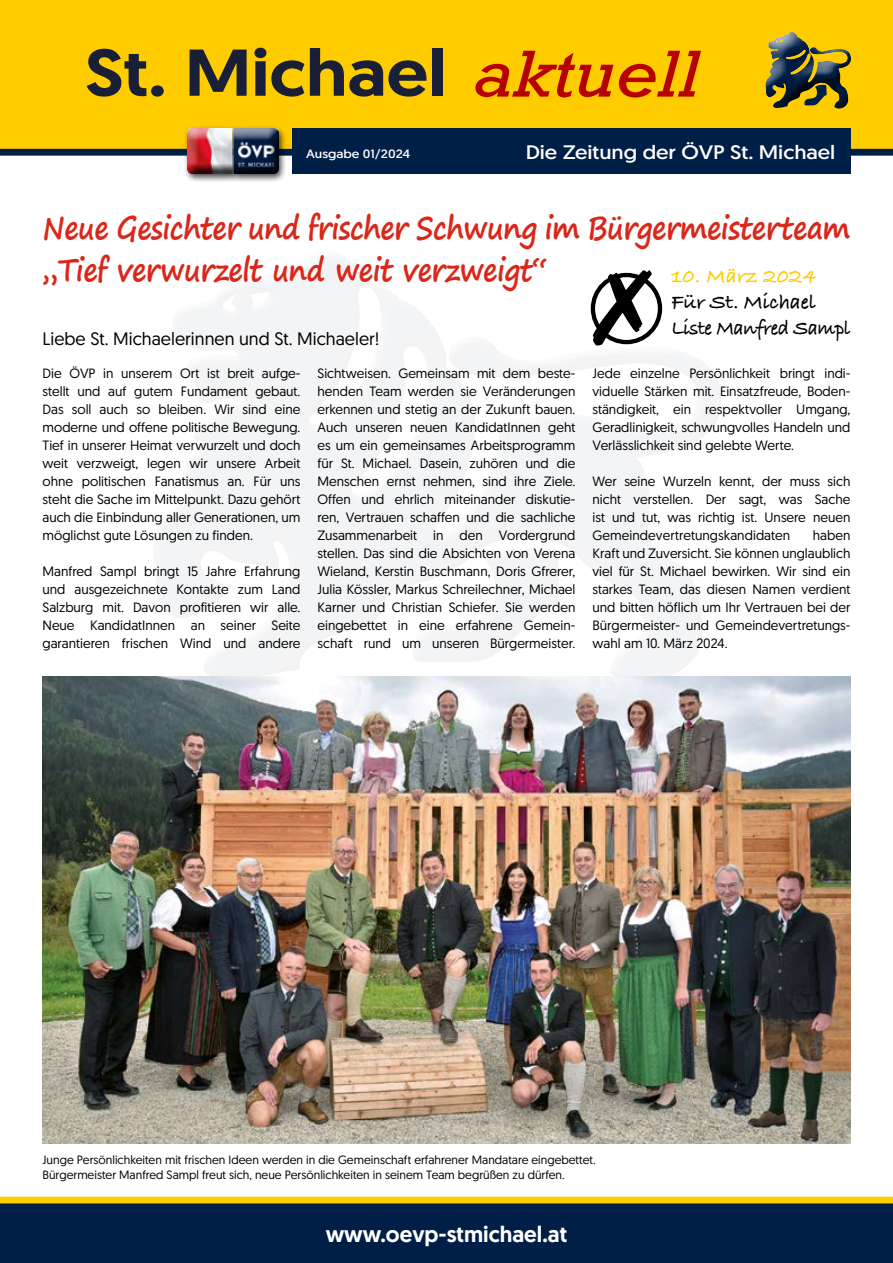
<style>
.page{position:relative;width:893px;height:1263px;background:#fff}
.page>*{position:absolute;margin:0;border:0;box-sizing:border-box;transform-origin:0 0}
.t1{font:500 66px "Geomanist";letter-spacing:-.005em;color:#181f37;scale:1.13 1}
.t2{font:700 31.35px/42px "Segoe Print";letter-spacing:-.02em;color:#d9271a;scale:.89 1}
.t3{font:500 22.5px "Geomanist";color:#fff}
.t4{font:700 21.6px/26px "Bradley Hand ITCTT";letter-spacing:-.03em;color:#000}
.t5{font:700 21.6px "Bradley Hand ITCTT";letter-spacing:.01em;color:#fc0}
.t6{font:19.5px "Geomanist";color:#fff;scale:1.13 1}
.t7{font:18px "Geomanist";color:#000}
.t8{font:13.5px/18px "Geomanist";color:#000;text-align:justify}
.t9{font:12px/15px "Geomanist";color:#000}
.t10{font:12px "Geomanist";color:#fff;scale:1.13 1}
.s1{font-family:"Rockwell";font-weight:400;font-style:italic;font-size:67.5px;color:#b70000}
</style>
<div class="page">
<div style="left:0;top:0;width:893px;height:153px;background:#fc0"></div>
<div style="left:0;top:149px;width:893px;height:7px;background:#001f47"></div>
<div style="left:154px;top:266px;width:568px;height:418px;background:#f3f4f6"></div>
<div style="left:0;top:1199px;width:893px;height:64px;background:#001f47"></div>
<div style="left:764px;top:31px;width:88px;height:80px;background:#fff;opacity:.75"></div>
<div style="left:764px;top:45px;width:88px;height:66px;background:#000;opacity:.75"></div>
<div style="left:184px;top:125px;width:103px;height:57px;background:#000;opacity:.75"></div>
<div style="left:187px;top:127px;width:93px;height:42px;background:#fff;opacity:.75"></div>
<div style="left:187px;top:129px;width:93px;height:46px;background:#000;opacity:.75"></div>
<div style="left:292px;top:129px;width:558px;height:45px;background:#001f47"></div>
<img style="left:43px;top:676px;width:807px;height:468px">
<div style="left:0;top:1197px;width:893px;height:6px;background:#fc0"></div>
<div style="left:591px;top:273px;width:71px;height:71px;border:4px solid #000;border-radius:50%"></div>
<svg style="left:593px;top:269px;width:59px;height:76px"></svg>
<h1 class="t1" style="left:85px;top:29px;width:546px">St. Michael <span class="s1">aktuell</span></h1>
<p class="t10" style="left:306px;top:146px;width:94px">Ausgabe 01/2024</p>
<h3 class="t6" style="left:526px;top:140px;width:275px">Die Zeitung der ÖVP St. Michael</h3>
<h2 class="t2" style="left:43px;top:205px;width:909px">Neue Gesichter und frischer Schwung im Bürgermeisterteam „Tief verwurzelt und weit verzweigt“</h2>
<h3 class="t5" style="left:671px;top:259px;width:147px">10. März 2024</h3>
<h3 class="t4" style="left:671px;top:288px;width:181px">Für St. Michael<br>Liste Manfred Sampl</h3>
<h3 class="t7" style="left:43px;top:327px;width:339px">Liebe St. Michaelerinnen und St. Michaeler!</h3>
<p class="t8" style="left:43px;top:364px;width:259px">Die ÖVP in unserem Ort ist breit aufge&shy;stellt und auf gutem Fundament gebaut.<br>Das soll auch so bleiben. Wir sind eine moderne und offene politische Bewegung.<br>Tief in unserer Heimat verwurzelt und doch weit verzweigt, legen wir unsere Arbeit ohne politischen Fanatismus an. Für uns steht die Sache im Mittelpunkt. Dazu gehört auch die Einbindung aller Generationen, um möglichst gute Lösungen zu finden.</p>
<p class="t8" style="left:43px;top:562px;width:259px">Manfred Sampl bringt 15 Jahre Erfahrung und ausgezeichnete Kontakte zum Land Salzburg mit. Davon profitieren wir alle.<br>Neue KandidatInnen an seiner Seite garantieren frischen Wind und andere</p>
<p class="t8" style="left:317px;top:364px;width:259px">Sichtweisen. Gemeinsam mit dem beste&shy;henden Team werden sie Veränderungen erkennen und stetig an der Zukunft bauen.<br>Auch unseren neuen KandidatInnen geht es um ein gemeinsames Arbeitsprogramm für St. Michael. Dasein, zuhören und die Menschen ernst nehmen, sind ihre Ziele.<br>Offen und ehrlich miteinander diskutie&shy;ren, Vertrauen schaffen und die sachliche Zusammenarbeit in den Vordergrund stellen. Das sind die Absichten von Verena Wieland, Kerstin Buschmann, Doris Gfrerer, Julia Kössler, Markus Schreilechner, Michael Karner und Christian Schiefer. Sie werden eingebettet in eine erfahrene Gemein&shy;schaft rund um unseren Bürgermeister.</p>
<p class="t8" style="left:592px;top:364px;width:259px">Jede einzelne Persönlichkeit bringt indi&shy;viduelle Stärken mit. Einsatzfreude, Boden&shy;ständigkeit, ein respektvoller Umgang, Geradlinigkeit, schwungvolles Handeln und Verlässlichkeit sind gelebte Werte.</p>
<p class="t8" style="left:592px;top:472px;width:259px">Wer seine Wurzeln kennt, der muss sich nicht verstellen. Der sagt, was Sache ist und tut, was richtig ist. Unsere neuen Gemeindevertretungskandidaten</p>
<p class="t8" style="left:592px;top:526px;width:259px;text-indent:220px">haben Kraft und Zuversicht. Sie können unglaublich viel für St. Michael bewirken. Wir sind ein starkes Team, das diesen Namen verdient und bitten höflich um Ihr Vertrauen bei der Bürgermeister- und Gemeindevertretungs&shy;wahl am 10. März 2024.</p>
<p class="t9" style="left:43px;top:1151px;width:555px">Junge Persönlichkeiten mit frischen Ideen werden in die Gemeinschaft erfahrener Mandatare eingebettet.<br>Bürgermeister Manfred Sampl freut sich, neue Persönlichkeiten in seinem Team begrüßen zu dürfen.</p>
<h3 class="t3" style="left:326px;top:1219px;width:243px">www.oevp-stmichael.at</h3>
</div>
